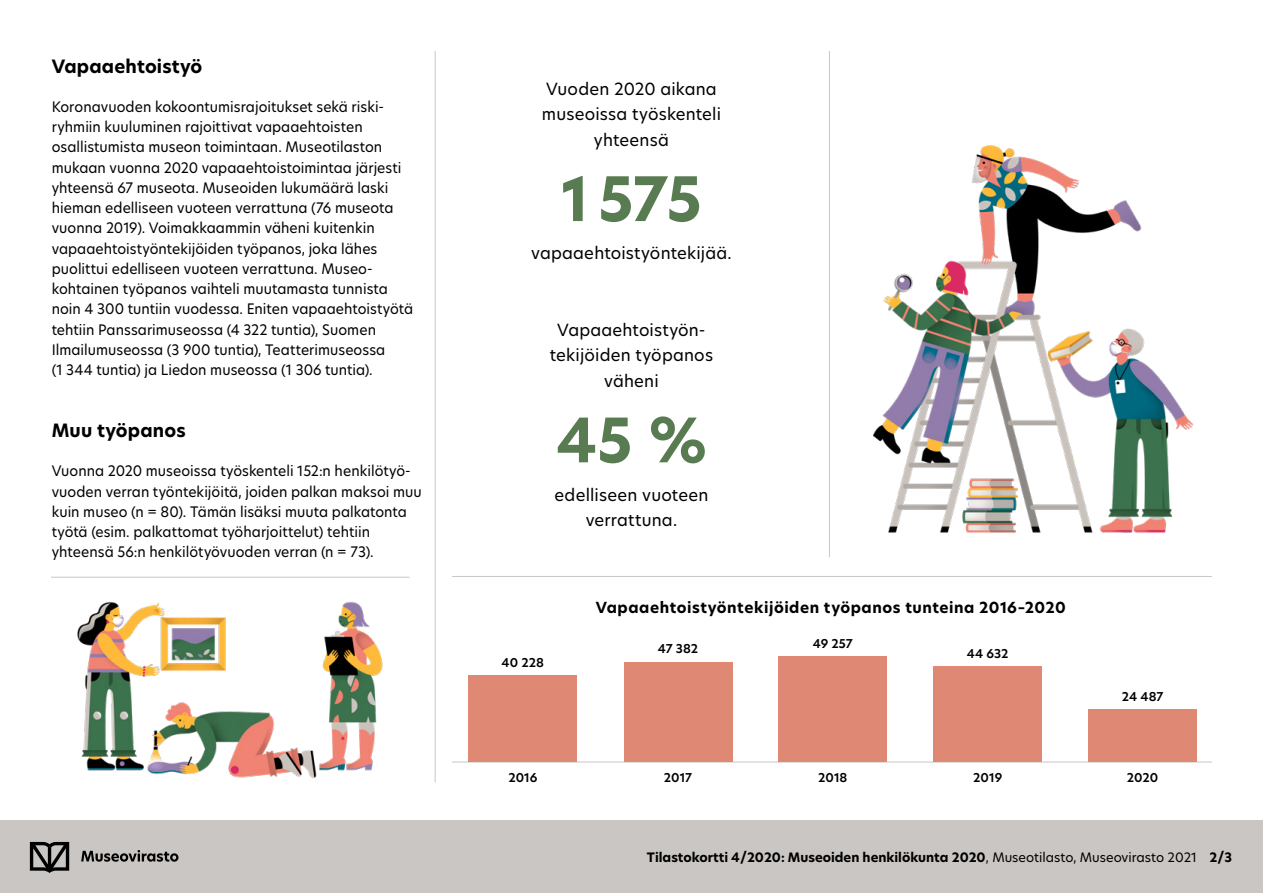
<style>
.page{position:relative;width:1263px;height:893px;background:#fff}
.page>*{position:absolute;margin:0;border:0;box-sizing:border-box;transform-origin:0 0}
.t1{font:700 60px "Hero New";color:#597b51}
.t2{font:700 18px "Hero New";letter-spacing:.01em;color:#000}
.t3{font:16.5px/25.5px "Hero New";letter-spacing:.01em;color:#000;text-align:center}
.t4{font:700 15px "Hero New";letter-spacing:.035em;color:#000}
.leipis{font:14.25px/20.2px "Hero New";color:#000}
.t5{font:700 12.75px "Hero New";color:#000}
.t6{font:600 12px "Hero New";letter-spacing:.005em;color:#000}
.s1{font-weight:400}
</style>
<div class="page">
<div style="left:0;top:821px;width:1263px;height:72px;background:#cac6c3"></div>
<svg style="left:81px;top:850px;width:97px;height:12px"></svg>
<svg style="left:30px;top:842px;width:39px;height:31px"></svg>
<hr style="left:435px;top:51px;width:1px;height:731px;background:#cac6c3">
<hr style="left:829px;top:51px;width:1px;height:506px;background:#cac6c3">
<hr style="left:452px;top:576px;width:760px;height:1px;background:#cac6c3">
<hr style="left:51px;top:577px;width:359px;height:1px;background:#cac6c3">
<hr style="left:452px;top:762px;width:760px;height:1px;background:#cac6c3">
<div style="left:468px;top:675px;width:109px;height:87px;background:#df8975"></div>
<div style="left:624px;top:662px;width:108px;height:100px;background:#df8975"></div>
<div style="left:933px;top:667px;width:109px;height:95px;background:#df8975"></div>
<div style="left:1088px;top:709px;width:109px;height:53px;background:#df8975"></div>
<div style="left:778px;top:657px;width:109px;height:105px;background:#df8975"></div>
<img style="left:873px;top:145px;width:320px;height:388px">
<img style="left:77px;top:601px;width:306px;height:177px">
<h2 class="t2" style="left:52px;top:54px;width:152px">Vapaaehtoistyö</h2>
<p class="leipis" style="left:52px;top:96px;width:363px">Koronavuoden kokoontumisrajoitukset sekä riski&shy;ryhmiin kuuluminen rajoittivat vapaaehtoisten osallistumista museon toimintaan. Museotilaston mukaan vuonna 2020 vapaaehtoistoimintaa järjesti yhteensä 67 museota. Museoiden lukumäärä laski hieman edelliseen vuoteen verrattuna (76 museota vuonna 2019). Voimakkaammin väheni kuitenkin vapaaehtoistyöntekijöiden työpanos, joka lähes puolittui edelliseen vuoteen verrattuna. Museo&shy;kohtainen työpanos vaihteli muutamasta tunnista noin 4 300 tuntiin vuodessa. Eniten vapaaehtoistyötä tehtiin Panssarimuseossa (4 322 tuntia), Suomen Ilmailumuseossa (3 900 tuntia), Teatterimuseossa<br>(1 344 tuntia) ja Liedon museossa (1 306 tuntia).</p>
<h2 class="t2" style="left:52px;top:418px;width:135px">Muu työpanos</h2>
<p class="leipis" style="left:52px;top:461px;width:371px">Vuonna 2020 museoissa työskenteli 152:n henkilötyö&shy;vuoden verran työntekijöitä, joiden palkan maksoi muu kuin museo (n = 80). Tämän lisäksi muuta palkatonta työtä (esim. palkattomat työharjoittelut) tehtiin yhteensä 56:n henkilötyövuoden verran (n = 73).</p>
<h2 class="t3" style="left:542px;top:75px;width:181px">Vuoden 2020 aikana museoissa työskenteli yhteensä</h2>
<h2 class="t1" style="left:561px;top:158px;width:142px">1 575</h2>
<h2 class="t3" style="left:531px;top:240px;width:202px">vapaaehtoistyöntekijää.</h2>
<h2 class="t3" style="left:550px;top:317px;width:165px">Vapaaehtoistyön&shy;tekijöiden työpanos väheni</h2>
<h2 class="t1" style="left:556px;top:399px;width:152px">45 %</h2>
<h2 class="t3" style="left:555px;top:481px;width:155px">edelliseen vuoteen verrattuna.</h2>
<p class="t6" style="left:502px;top:654px;width:44px">40 228</p>
<p class="t4" style="left:596px;top:597px;width:472px">Vapaaehtoistyöntekijöiden työpanos tunteina 2016–2020</p>
<p class="t6" style="left:658px;top:641px;width:42px">47 382</p>
<p class="t6" style="left:813px;top:635px;width:42px">49 257</p>
<p class="t6" style="left:967px;top:645px;width:43px">44 632</p>
<p class="t6" style="left:1122px;top:688px;width:43px">24 487</p>
<p class="t6" style="left:508px;top:769px;width:31px">2016</p>
<p class="t6" style="left:664px;top:769px;width:30px">2017</p>
<p class="t6" style="left:818px;top:769px;width:31px">2018</p>
<p class="t6" style="left:973px;top:769px;width:31px">2019</p>
<p class="t6" style="left:1127px;top:769px;width:33px">2020</p>
<p class="t5" style="left:647px;top:849px;width:587px">Tilastokortti 4/2020: Museoiden henkilökunta 2020<span class="s1">, Museotilasto, Museovirasto 2021</span> 2/3</p>
</div>
